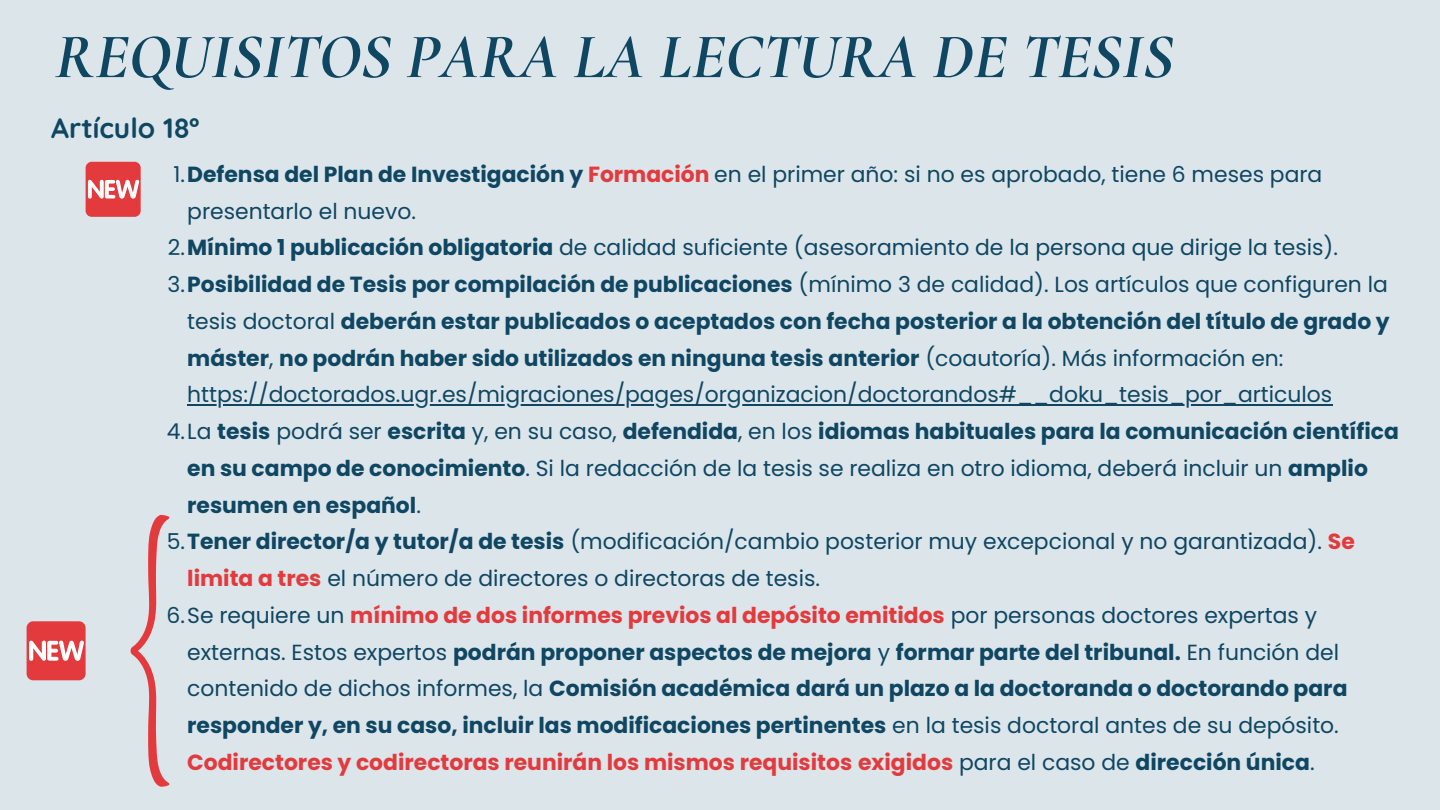
<style>
.page{position:relative;width:1440px;height:810px;background:#dbe5ea}
.page>*{position:absolute;margin:0;border:0;box-sizing:border-box;transform-origin:0 0}
.t1{font:italic 700 64px "Cormorant Garamond";color:#0f4662}
.t2{font:700 28px "Quicksand";color:#0f4662}
.t3{font:700 21.9px/36.8px "Poppins";color:#0f4662;text-align:justify}
.t4{font:21.9px/36.8px "Poppins";color:#0f4662}
.t5{font:700 21.9px "Poppins";color:#e33a3d}
.s1{font-weight:700}
.s2{font-weight:700;color:#e33a3d}
.s3{font-weight:400}
.s4{font-weight:400;color:#0f4662}
.s5{color:#e33a3d}
</style>
<div class="page">
<hr style="left:187px;top:404px;width:1145px;height:1px;background:#0f4662">
<div style="left:27px;top:621px;width:59px;height:59px;background:#e33a3d;border-radius:7px"></div>
<svg style="left:29px;top:641px;width:55px;height:20px"></svg>
<svg style="left:131px;top:515px;width:39px;height:271px"></svg>
<div style="left:86px;top:162px;width:54px;height:55px;background:#e33a3d;border-radius:6px"></div>
<svg style="left:88px;top:180px;width:51px;height:19px"></svg>
<p class="t1" style="left:54px;top:18px;width:1120px">REQUISITOS PARA LA LECTURA DE TESIS</p>
<p class="t2" style="left:51px;top:110px;width:149px">Artículo 18º</p>
<h1 class="t4" style="left:187px;top:156px;width:1137px;text-indent:-14px">1.<span class="s1">Defensa del Plan de Investigación y</span> <span class="s2">Formación</span> en el primer año: si no es aprobado, tiene 6 meses para presentarlo el nuevo.</h1>
<h2 class="t4" style="left:168px;top:229px;width:1172px">2.<span class="s1">Mínimo 1 publicación obligatoria</span> de calidad suficiente (asesoramiento de la persona que dirige la tesis).</h2>
<p class="t3" style="left:187px;top:266px;width:1204px;text-indent:-20px"><span class="s3">3.</span>Posibilidad de Tesis por compilación de publicaciones <span class="s3">(mínimo 3 de calidad). Los artículos que configuren la tesis doctoral</span> deberán estar publicados o aceptados con fecha posterior a la obtención del título de grado y máster<span class="s3">,</span> no podrán haber sido utilizados en ninguna tesis anterior <span class="s3">(coautoría). Más información en:</span></p>
<p class="t4" style="left:167px;top:376px;width:1234px;text-indent:21px">https://doctorados.ugr.es/migraciones/pages/organizacion/doctorandos#__doku_tesis_por_articulos<br>4.La <span class="s1">tesis</span> podrá ser <span class="s1">escrita</span> y, en su caso, <span class="s1">defendida</span>, en los <span class="s1">idiomas habituales para la comunicación científica</span></p>
<p class="t4" style="left:187px;top:450px;width:1182px"><span class="s1">en su campo de conocimiento</span>. Si la redacción de la tesis se realiza en otro idioma, deberá incluir un <span class="s1">amplio</span></p>
<p class="t3" style="left:187px;top:486px;width:235px">resumen en español<span class="s3">.</span></p>
<p class="t4" style="left:167px;top:523px;width:1190px">5.<span class="s1">Tener director/a y tutor/a de tesis</span> (modificación/cambio posterior muy excepcional y no garantizada). <span class="s2">Se</span></p>
<p class="t4" style="left:187px;top:560px;width:634px"><span class="s2">limita a tres</span> el número de directores o directoras de tesis.</p>
<p class="t5" style="left:167px;top:600px;width:1152px"><span class="s4">6.Se requiere un</span> mínimo de dos informes previos al depósito emitidos <span class="s4">por personas doctores expertas y</span></p>
<p class="t3" style="left:187px;top:633px;width:1162px;text-align:left"><span class="s3">externas. Estos expertos</span> podrán proponer aspectos de mejora <span class="s3">y</span> formar parte del tribunal. <span class="s3">En función del contenido de dichos informes, la</span> Comisión académica dará un plazo a la doctoranda o doctorando para responder y, en su caso, incluir las modificaciones pertinentes <span class="s3">en la tesis doctoral antes de su depósito.<br></span><span class="s5">Codirectores y codirectoras reunirán los mismos requisitos exigidos</span> <span class="s3">para el caso de</span> dirección única<span class="s3">.</span></p>
</div>
